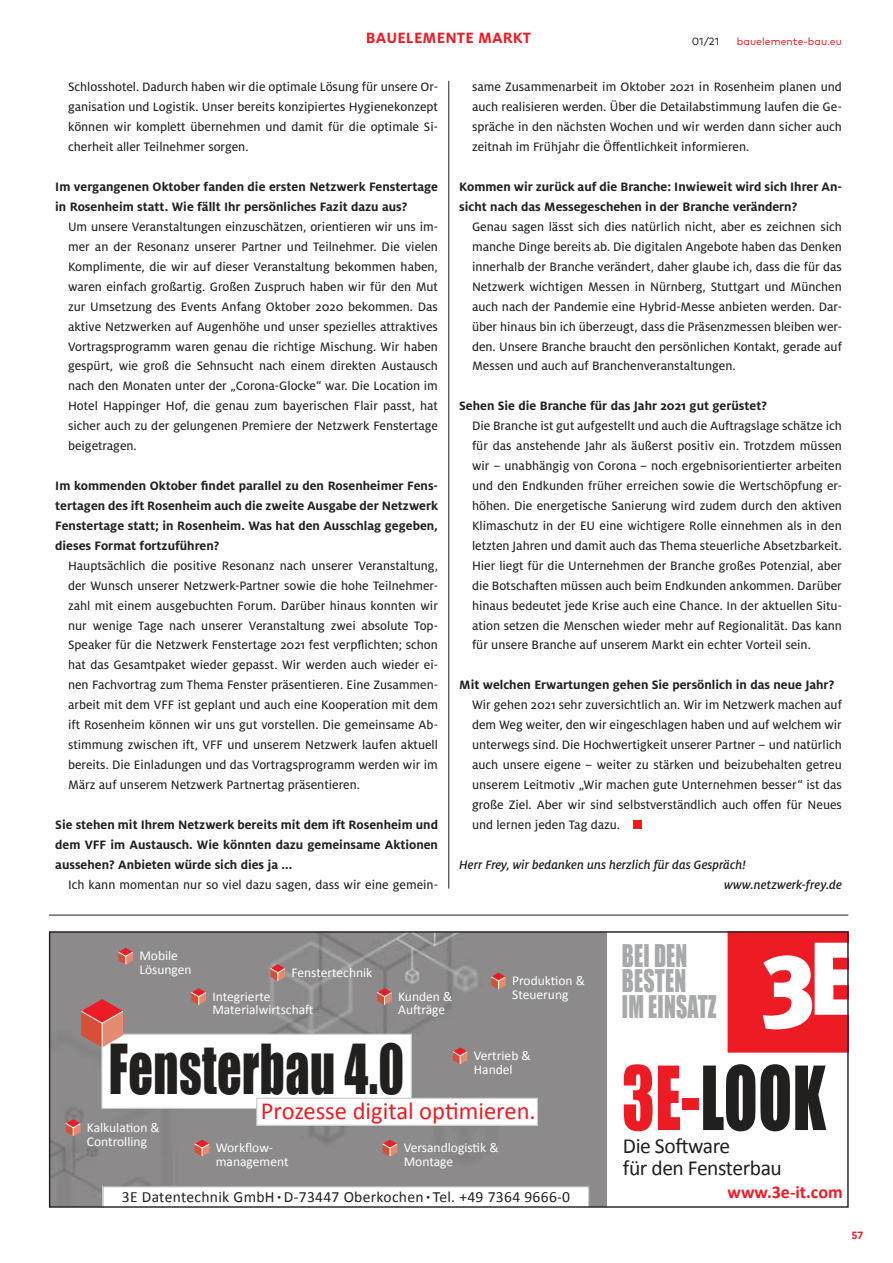
<style>
.page{position:relative;width:893px;height:1263px;background:#fff}
.page>*{position:absolute;margin:0;border:0;box-sizing:border-box;transform-origin:0 0}
.t1{font:81.45px "Impact";letter-spacing:.01em;color:#221f1f;scale:.76 1}
.t2{font:63.15px "Impact";letter-spacing:.01em;color:#221f1f;scale:.76 1}
.t3{font:28.8px/25.5px "Impact";letter-spacing:.01em;color:#a7a9ab;scale:.76 1}
.t4{font:24.6px "Calibri";color:#ed1c24}
.t5{font:21.45px/21.5px "Calibri";letter-spacing:-.02em;color:#221f1f}
.t6{font:700 18px "Calibri";color:#ed1c24}
.t7{font:700 16.5px "Milo Pro";letter-spacing:.01em;color:#ed1c24}
.t8{font:15.6px "Calibri";letter-spacing:.02em;color:#221f1f}
.t9{font:13.5px/20px "Milo Pro Text";color:#221f1f;text-align:justify}
.t10{font:700 13.5px/20px "Milo Pro";color:#221f1f}
.t11{font:13.5px/13.5px "Calibri";color:#fff}
.t12{font:italic 500 13.5px/20px "Milo Pro";color:#221f1f}
.t13{font:10.5px "Mark Pro";color:#ed1c24}
.t14{font:10.5px "Mark Pro";color:#221f1f}
.t15{font:700 10.5px "Mark Pro";color:#ed1c24}
.s1{font-size:8.55px}
.s2{color:#ed1c24}
</style>
<div class="page">
<div style="left:51px;top:933px;width:555px;height:273px;background:#8c8a8a"></div>
<svg style="left:102px;top:1186px;width:488px;height:20px"></svg>
<svg style="left:728px;top:933px;width:118px;height:120px"></svg>
<div style="left:102px;top:1034px;width:309px;height:74px;background:#fff"></div>
<div style="left:101px;top:1034px;width:311px;height:75px;border:1px solid #c6c8ca"></div>
<div style="left:257px;top:1098px;width:280px;height:27px;background:#fff"></div>
<div style="left:256px;top:1098px;width:282px;height:28px;border:1px solid #c6c8ca"></div>
<svg style="left:191px;top:988px;width:15px;height:17px"></svg>
<svg style="left:118px;top:948px;width:15px;height:17px"></svg>
<svg style="left:81px;top:999px;width:42px;height:48px;background:#d46c62"></svg>
<svg style="left:270px;top:964px;width:15px;height:17px"></svg>
<svg style="left:377px;top:988px;width:15px;height:17px"></svg>
<svg style="left:491px;top:972px;width:15px;height:17px"></svg>
<svg style="left:453px;top:1047px;width:14px;height:17px"></svg>
<svg style="left:382px;top:1140px;width:15px;height:16px"></svg>
<svg style="left:195px;top:1140px;width:14px;height:16px"></svg>
<svg style="left:66px;top:1119px;width:15px;height:17px"></svg>
<hr style="left:448px;top:81px;width:1px;height:808px;background:#221f1f">
<div style="left:633px;top:820px;width:8px;height:9px;background:#ed1c24"></div>
<hr style="left:49px;top:915px;width:799px;height:1px;background:#221f1f">
<p class="t7" style="left:366px;top:29px;width:167px">BAUELEMENTE MARKT</p>
<p class="t9" style="left:472px;top:77px;width:371px">same Zusammenarbeit im Oktober 2021 in Rosenheim planen und auch realisieren werden. Über die Detailabstimmung laufen die Ge&shy;spräche in den nächsten Wochen und wir werden dann sicher auch zeitnah im Frühjahr die Öffentlichkeit informieren.</p>
<p class="t10" style="left:459px;top:177px;width:384px">Kommen wir zurück auf die Branche: Inwieweit wird sich Ihrer An&shy;sicht nach das Messegeschehen in der Branche verändern?</p>
<p class="t9" style="left:472px;top:217px;width:371px">Genau sagen lässt sich dies natürlich nicht, aber es zeichnen sich manche Dinge bereits ab. Die digitalen Angebote haben das Denken innerhalb der Branche verändert, daher glaube ich, dass die für das Netzwerk wichtigen Messen in Nürnberg, Stuttgart und München auch nach der Pandemie eine Hybrid-Messe anbieten werden. Dar&shy;über hinaus bin ich überzeugt, dass die Präsenzmessen bleiben wer&shy;den. Unsere Branche braucht den persönlichen Kontakt, gerade auf Messen und auch auf Branchenveranstaltungen.</p>
<p class="t10" style="left:459px;top:396px;width:309px">Sehen Sie die Branche für das Jahr 2021 gut gerüstet?</p>
<p class="t9" style="left:472px;top:416px;width:371px">Die Branche ist gut aufgestellt und auch die Auftragslage schätze ich für das anstehende Jahr als äußerst positiv ein. Trotzdem müssen wir – unabhängig von Corona – noch ergebnisorientierter arbeiten und den Endkunden früher erreichen sowie die Wertschöpfung er&shy;höhen. Die energetische Sanierung wird zudem durch den aktiven Klimaschutz in der EU eine wichtigere Rolle einnehmen als in den letzten Jahren und damit auch das Thema steuerliche Absetzbarkeit.<br>Hier liegt für die Unternehmen der Branche großes Potenzial, aber die Botschaften müssen auch beim Endkunden ankommen. Darüber hinaus bedeutet jede Krise auch eine Chance. In der aktuellen Situ&shy;ation setzen die Menschen wieder mehr auf Regionalität. Das kann für unsere Branche auf unserem Markt ein echter Vorteil sein.</p>
<p class="t10" style="left:459px;top:675px;width:376px">Mit welchen Erwartungen gehen Sie persönlich in das neue Jahr?</p>
<p class="t9" style="left:472px;top:695px;width:371px">Wir gehen 2021 sehr zuversichtlich an. Wir im Netzwerk machen auf dem Weg weiter, den wir eingeschlagen haben und auf welchem wir unterwegs sind. Die Hochwertigkeit unserer Partner – und natürlich auch unsere eigene – weiter zu stärken und beizubehalten getreu unserem Leitmotiv „Wir machen gute Unternehmen besser“ ist das große Ziel. Aber wir sind selbstverständlich auch offen für Neues und lernen jeden Tag dazu.</p>
<p class="t12" style="left:724px;top:855px;width:119px;text-indent:-265px">Herr Frey, wir bedanken uns herzlich für das Gespräch! www.netzwerk-frey.de</p>
<p class="t14" style="left:692px;top:36px;width:29px">01/21</p>
<p class="t13" style="left:737px;top:36px;width:107px">bauelemente-bau.eu</p>
<p class="t9" style="left:68px;top:77px;width:371px">Schlosshotel. Dadurch haben wir die optimale Lösung für unsere Or&shy;ganisation und Logistik. Unser bereits konzipiertes Hygienekonzept können wir komplett übernehmen und damit für die optimale Si&shy;cherheit aller Teilnehmer sorgen.</p>
<p class="t10" style="left:55px;top:177px;width:384px">Im vergangenen Oktober fanden die ersten Netzwerk Fenstertage in Rosenheim statt. Wie fällt Ihr persönliches Fazit dazu aus?</p>
<p class="t9" style="left:68px;top:217px;width:371px">Um unsere Veranstaltungen einzuschätzen, orientieren wir uns im&shy;mer an der Resonanz unserer Partner und Teilnehmer. Die vielen Komplimente, die wir auf dieser Veranstaltung bekommen haben, waren einfach großartig. Großen Zuspruch haben wir für den Mut zur Umsetzung des Events Anfang Oktober 2020 bekommen. Das aktive Netzwerken auf Augenhöhe und unser spezielles attraktives Vortragsprogramm waren genau die richtige Mischung. Wir haben gespürt, wie groß die Sehnsucht nach einem direkten Austausch nach den Monaten unter der „Corona-Glocke“ war. Die Location im Hotel Happinger Hof, die genau zum bayerischen Flair passt, hat sicher auch zu der gelungenen Premiere der Netzwerk Fenstertage beigetragen.</p>
<p class="t10" style="left:55px;top:476px;width:384px;text-align:justify">Im kommenden Oktober findet parallel zu den Rosenheimer Fens&shy;tertagen des ift Rosenheim auch die zweite Ausgabe der Netzwerk Fenstertage statt; in Rosenheim. Was hat den Ausschlag gegeben, dieses Format fortzuführen?</p>
<p class="t9" style="left:68px;top:556px;width:371px">Hauptsächlich die positive Resonanz nach unserer Veranstaltung, der Wunsch unserer Netzwerk-Partner sowie die hohe Teilnehmer&shy;zahl mit einem ausgebuchten Forum. Darüber hinaus konnten wir nur wenige Tage nach unserer Veranstaltung zwei absolute Top-Speaker für die Netzwerk Fenstertage 2021 fest verpflichten; schon hat das Gesamtpaket wieder gepasst. Wir werden auch wieder ei&shy;nen Fachvortrag zum Thema Fenster präsentieren. Eine Zusammen&shy;arbeit mit dem VFF ist geplant und auch eine Kooperation mit dem ift Rosenheim können wir uns gut vorstellen. Die gemeinsame Ab&shy;stimmung zwischen ift, VFF und unserem Netzwerk laufen aktuell bereits. Die Einladungen und das Vortragsprogramm werden wir im März auf unserem Netzwerk Partnertag präsentieren.</p>
<p class="t10" style="left:55px;top:815px;width:384px;text-align:justify">Sie stehen mit Ihrem Netzwerk bereits mit dem ift Rosenheim und dem VFF im Austausch. Wie könnten dazu gemeinsame Aktionen aussehen? Anbieten würde sich dies ja ...</p>
<p class="t9" style="left:68px;top:874px;width:371px">Ich kann momentan nur so viel dazu sagen, dass wir eine gemein-</p>
<p class="t11" style="left:139px;top:949px;width:54px">Mobile<br>Lösungen</p>
<p class="t11" style="left:291px;top:966px;width:82px">Fenstertechnik</p>
<p class="t11" style="left:212px;top:990px;width:103px">Integrierte<br>Materialwirtschaft</p>
<p class="t11" style="left:398px;top:990px;width:56px">Kunden &amp;<br>Aufträge</p>
<p class="t11" style="left:512px;top:974px;width:74px">Produktion &amp;<br>Steuerung</p>
<h2 class="t2" style="left:109px;top:1035px;width:390px">Fensterbau 4.0</h2>
<h3 class="t4" style="left:261px;top:1095px;width:276px">Prozesse digital optimieren.</h3>
<p class="t11" style="left:474px;top:1049px;width:58px">Vertrieb &amp;<br>Handel</p>
<p class="t11" style="left:87px;top:1121px;width:74px">Kalkulation &amp;<br>Controlling</p>
<p class="t11" style="left:216px;top:1141px;width:74px">Workflow&shy;management</p>
<p class="t11" style="left:404px;top:1141px;width:96px">Versandlogistik &amp;<br>Montage</p>
<p class="t8" style="left:122px;top:1186px;width:450px">3E Datentechnik GmbH <span class="s1">•</span> D-73447 Oberkochen <span class="s1">•</span> Tel. +49 7364 9666-0</p>
<h3 class="t3" style="left:622px;top:944px;width:126px">BEI DEN<br>BESTEN<br>IM EINSATZ</h3>
<h1 class="t1" style="left:622px;top:1054px;width:270px"><span class="s2">3E-</span>LOOK</h1>
<h3 class="t5" style="left:623px;top:1135px;width:160px">Die Software<br>für den Fensterbau</h3>
<h3 class="t6" style="left:728px;top:1181px;width:117px">www.3e-it.com</h3>
<p class="t15" style="left:851px;top:1231px;width:13px">57</p>
</div>
